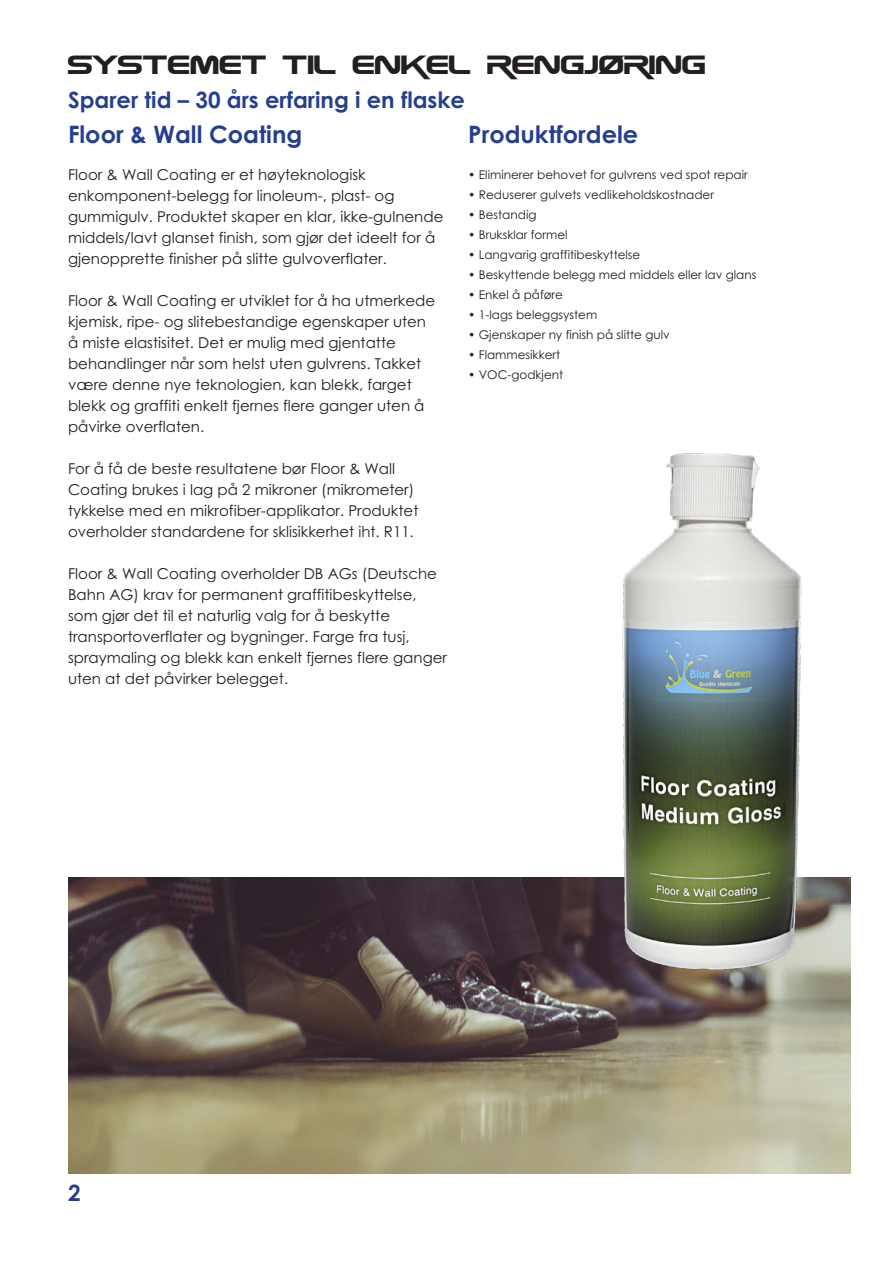
<style>
.page{position:relative;width:893px;height:1263px;background:#fff}
.page>*{position:absolute;margin:0;border:0;box-sizing:border-box;transform-origin:0 0}
.Rubrik_1{font:27px "Zebulon";color:#231f20}
.Rubrik{font:700 24px "Century Gothic Pro";color:#253f8e}
.Rubrik_2{font:700 22.5px "Century Gothic Pro";color:#253f8e}
.Ingress{font:15px/21px "Century Gothic Pro";color:#231f20}
.Brödtext_indrag{font:12px "Century Gothic Pro";color:#231f20}
</style>
<div class="page">
<img style="left:68px;top:877px;width:782px;height:297px">
<img style="left:608px;top:453px;width:202px;height:554px">
<p class="Rubrik_1" style="left:68px;top:48px;width:640px">SYSTEMET TIL ENKEL RENGJØRING</p>
<p class="Rubrik_2" style="left:68px;top:86px;width:398px">Sparer tid – 30 års erfaring i en flaske</p>
<p class="Rubrik" style="left:468px;top:119px;width:171px">Produktfordele</p>
<p class="Brödtext_indrag" style="left:468px;top:167px;width:281px">• Eliminerer behovet for gulvrens ved spot repair</p>
<p class="Brödtext_indrag" style="left:468px;top:187px;width:247px">• Reduserer gulvets vedlikeholdskostnader</p>
<p class="Brödtext_indrag" style="left:468px;top:207px;width:70px">• Bestandig</p>
<p class="Brödtext_indrag" style="left:468px;top:227px;width:101px">• Bruksklar formel</p>
<p class="Brödtext_indrag" style="left:468px;top:247px;width:174px">• Langvarig graffitibeskyttelse</p>
<p class="Brödtext_indrag" style="left:468px;top:267px;width:290px">• Beskyttende belegg med middels eller lav glans</p>
<p class="Brödtext_indrag" style="left:468px;top:287px;width:96px">• Enkel å påføre</p>
<p class="Brödtext_indrag" style="left:468px;top:307px;width:131px">• 1-lags beleggsystem</p>
<p class="Brödtext_indrag" style="left:468px;top:327px;width:203px">• Gjenskaper ny finish på slitte gulv</p>
<p class="Brödtext_indrag" style="left:468px;top:347px;width:93px">• Flammesikkert</p>
<p class="Brödtext_indrag" style="left:468px;top:367px;width:96px">• VOC-godkjent</p>
<p class="Rubrik" style="left:68px;top:119px;width:236px">Floor &amp; Wall Coating</p>
<p class="Ingress" style="left:68px;top:164px;width:377px">Floor &amp; Wall Coating er et høyteknologisk enkomponent-belegg for linoleum-, plast- og gummigulv. Produktet skaper en klar, ikke-gulnende middels/lavt glanset finish, som gjør det ideelt for å gjenopprette finisher på slitte gulvoverflater.</p>
<p class="Ingress" style="left:68px;top:290px;width:369px">Floor &amp; Wall Coating er utviklet for å ha utmerkede kjemisk, ripe- og slitebestandige egenskaper uten å miste elastisitet. Det er mulig med gjentatte behandlinger når som helst uten gulvrens. Takket være denne nye teknologien, kan blekk, farget blekk og graffiti enkelt fjernes flere ganger uten å påvirke overflaten.</p>
<p class="Ingress" style="left:68px;top:458px;width:352px">For å få de beste resultatene bør Floor &amp; Wall Coating brukes i lag på 2 mikroner (mikrometer) tykkelse med en mikrofiber-applikator. Produktet overholder standardene for sklisikkerhet iht. R11.</p>
<p class="Ingress" style="left:68px;top:563px;width:370px">Floor &amp; Wall Coating overholder DB AGs (Deutsche<br>Bahn AG) krav for permanent graffitibeskyttelse,</p>
<p class="Ingress" style="left:68px;top:605px;width:380px">som gjør det til et naturlig valg for å beskytte transportoverflater og bygninger. Farge fra tusj, spraymaling og blekk kan enkelt fjernes flere ganger uten at det påvirker belegget.</p>
<h3 class="Rubrik_2" style="left:68px;top:1179px;width:14px">2</h3>
</div>
